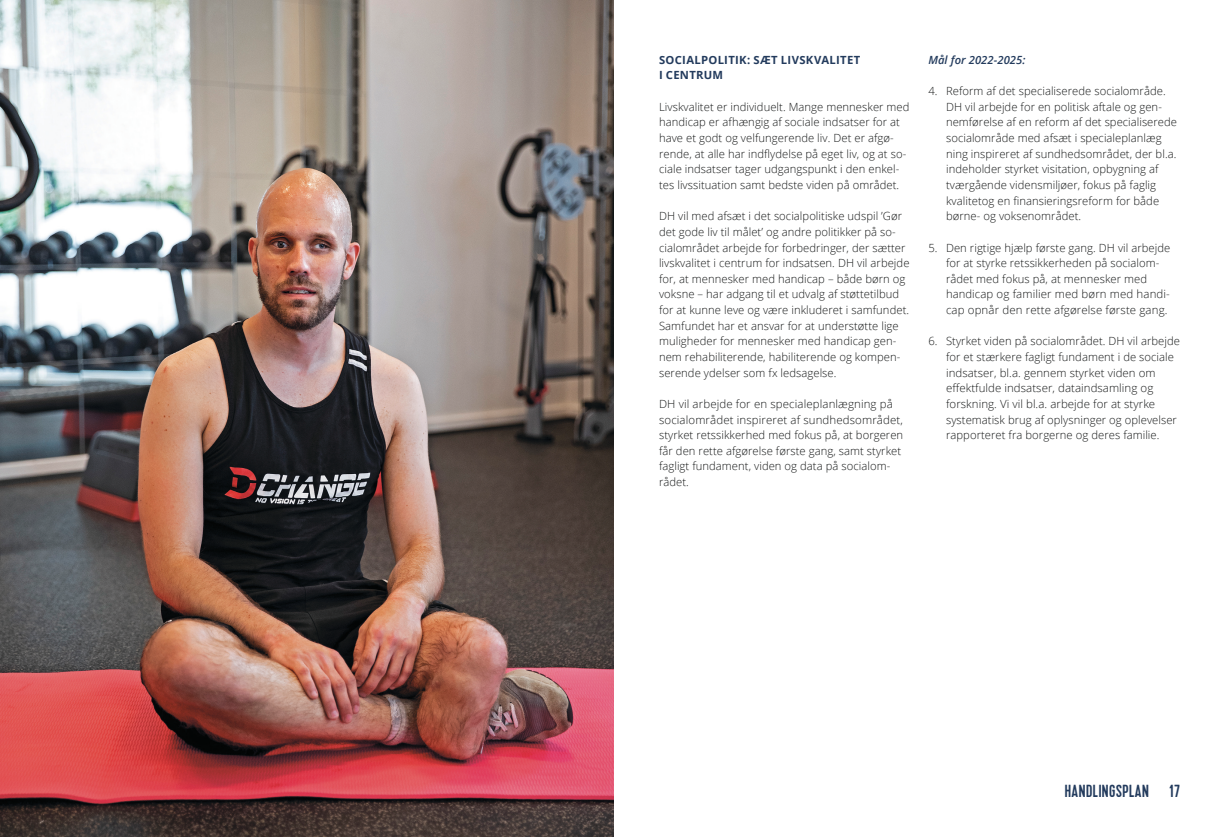
<style>
.page{position:relative;width:1226px;height:837px;background:#fff}
.page>*{position:absolute;margin:0;border:0;box-sizing:border-box;transform-origin:0 0}
.t1{font:17.5px "Kapra";letter-spacing:.03em;color:#233b5d}
.Brødtekst{font:300 11.25px/15.6px "Open Sans";letter-spacing:.005em;color:#171919}
.Brødtekst-2{font:700 11.25px "Open Sans";letter-spacing:.03em;color:#233b5d}
.Brødtekst-3{font:italic 600 11.25px "Open Sans";letter-spacing:.005em;color:#233b5d}
</style>
<div class="page">
<img style="left:0;top:0;width:613px;height:836px">
<p class="Brødtekst-2" style="left:659px;top:52px;width:203px">SOCIALPOLITIK: SÆT LIVSKVALITET</p>
<p class="Brødtekst-2" style="left:659px;top:67px;width:66px">I CENTRUM</p>
<p class="Brødtekst" style="left:659px;top:98px;width:252px">Livskvalitet er individuelt. Mange mennesker med handicap er afhængig af sociale indsatser for at have et godt og velfungerende liv. Det er afgø&shy;rende, at alle har indflydelse på eget liv, og at so&shy;ciale indsatser tager udgangspunkt i den enkel&shy;tes livssituation samt bedste viden på området.</p>
<p class="Brødtekst" style="left:659px;top:208px;width:252px">DH vil med afsæt i det socialpolitiske udspil ’Gør det gode liv til målet’ og andre politikker på so&shy;cialområdet arbejde for forbedringer, der sætter livskvalitet i centrum for indsatsen. DH vil arbejde for, at mennesker med handicap – både børn og voksne – har adgang til et udvalg af støttetilbud for at kunne leve og være inkluderet i samfundet.<br>Samfundet har et ansvar for at understøtte lige muligheder for mennesker med handicap gen&shy;nem rehabiliterende, habiliterende og kompen&shy;serende ydelser som fx ledsagelse.</p>
<p class="Brødtekst" style="left:659px;top:395px;width:246px">DH vil arbejde for en specialeplanlægning på socialområdet inspireret af sundhedsområdet, styrket retssikkerhed med fokus på, at borgeren får den rette afgørelse første gang, samt styrket fagligt fundament, viden og data på socialom&shy;rådet.</p>
<p class="Brødtekst-3" style="left:928px;top:52px;width:99px">Mål for 2022-2025:</p>
<p class="Brødtekst" style="left:946px;top:83px;width:232px;text-indent:-18px">4. Reform af det specialiserede socialområde.<br>DH vil arbejde for en politisk aftale og gen&shy;nemførelse af en reform af det specialiserede socialområde med afsæt i specialeplanlæg ning inspireret af sundhedsområdet, der bl.a. indeholder styrket visitation, opbygning af tværgående vidensmiljøer, fokus på faglig kvalitetog en finansieringsreform for både børne- og voksenområdet.</p>
<p class="Brødtekst" style="left:946px;top:239px;width:226px;text-indent:-18px">5. Den rigtige hjælp første gang. DH vil arbejde for at styrke retssikkerheden på socialom&shy;rådet med fokus på, at mennesker med</p>
<p class="Brødtekst" style="left:946px;top:286px;width:225px">handicap og familier med børn med handi&shy;cap opnår den rette afgørelse første gang.</p>
<p class="Brødtekst" style="left:946px;top:333px;width:235px;text-indent:-18px">6. Styrket viden på socialområdet. DH vil arbejde for et stærkere fagligt fundament i de sociale indsatser, bl.a. gennem styrket viden om</p>
<p class="Brødtekst" style="left:946px;top:380px;width:232px">effektfulde indsatser, dataindsamling og forskning. Vi vil bl.a. arbejde for at styrke systematisk brug af oplysninger og oplevelser rapporteret fra borgerne og deres familie.</p>
<p class="t1" style="left:1065px;top:781px;width:117px">HANDLINGSPLAN 17</p>
</div>
